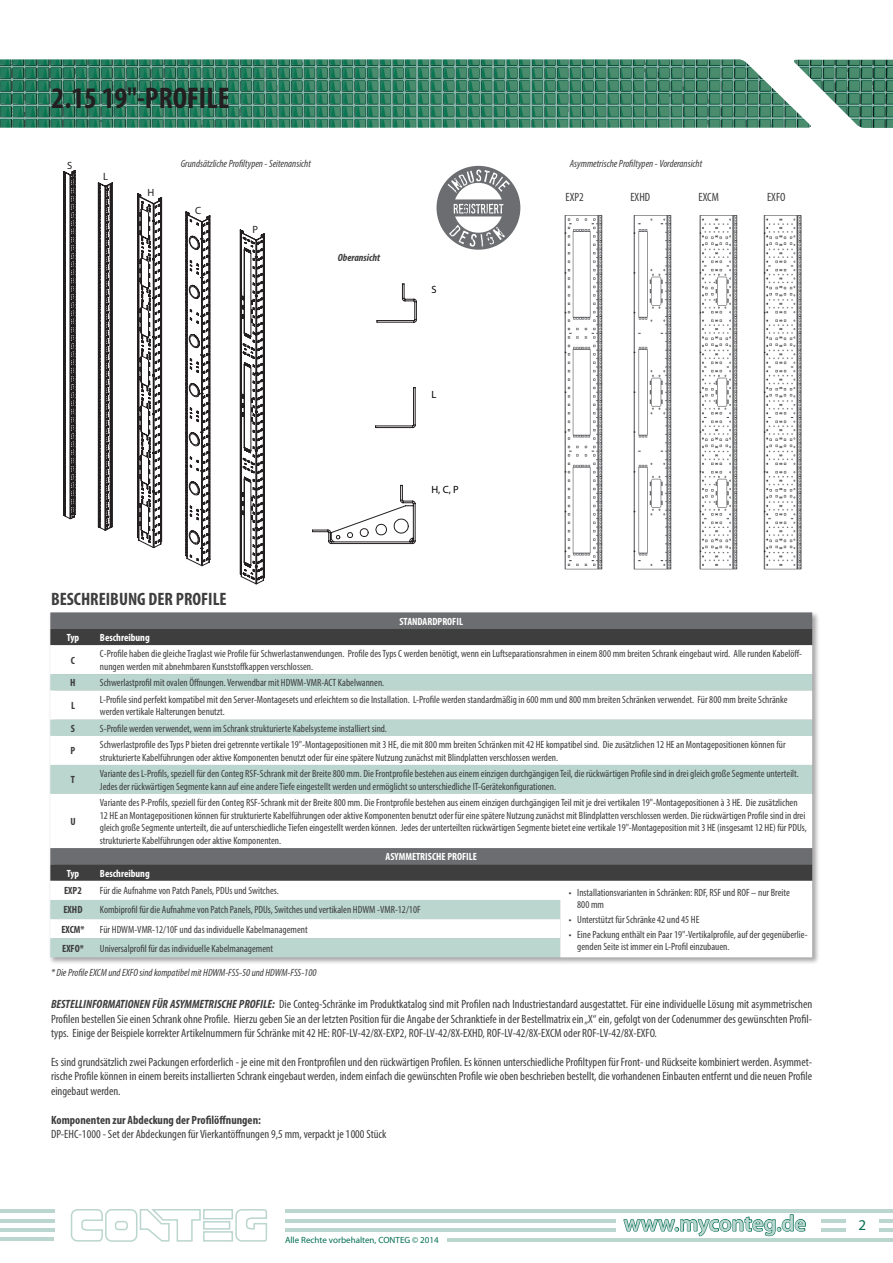
<style>
.page{position:relative;width:893px;height:1263px;background:#fff}
.page>*{position:absolute;margin:0;border:0;box-sizing:border-box;transform-origin:0 0}
.t1{font:700 condensed 30px "Myriad Pro";color:#231f20}
.t2{font:600 22.5px "Myriad Pro";color:#bad6ce}
.t3{font:700 condensed 18px "Myriad Pro";color:#3e3e3f}
.t4{font:15px "Myriad Pro";color:#006e51}
.t5{font:condensed 12px/14.4px "Myriad Pro";color:#3e3e3f;text-align:justify}
.t6{font:700 condensed 12px "Myriad Pro";color:#3e3e3f}
.t7{font:condensed 10.5px/12.6px "Myriad Pro";color:#3e3e3f}
.odrazky{font:italic condensed 10.5px "Myriad Pro";color:#3e3e3f}
.t8{font:700 condensed 10.5px "Myriad Pro";color:#fff}
.t9{font:700 condensed 10.5px "Myriad Pro";color:#3e3e3f}
.odrazky-2{font:italic 700 condensed 10.5px "Myriad Pro";color:#3e3e3f}
.t10{font:10.5px "Myriad Pro";color:#000001}
.t11{font:10.5px "Myriad Pro";color:#231f20}
.t12{font:9px "Myriad Pro";color:#006e51}
.s1{font-weight:700;font-style:italic}
</style>
<div class="page">
<hr style="left:285px;top:1209px;width:608px;height:3px;background:#bad6ce">
<hr style="left:447px;top:1238px;width:446px;height:4px;background:#bad6ce">
<hr style="left:285px;top:1219px;width:331px;height:3px;background:#bad6ce">
<hr style="left:285px;top:1228px;width:331px;height:4px;background:#bad6ce">
<svg style="left:622px;top:1212px;width:185px;height:25px"></svg>
<hr style="left:821px;top:1219px;width:72px;height:3px;background:#bad6ce">
<hr style="left:821px;top:1228px;width:72px;height:4px;background:#bad6ce">
<div style="left:203px;top:1221px;width:27px;height:8px;border:2px solid #bad6ce"></div>
<div style="left:203px;top:1231px;width:30px;height:10px;border:2px solid #bad6ce"></div>
<svg style="left:235px;top:1209px;width:32px;height:33px"></svg>
<div style="left:203px;top:1209px;width:30px;height:10px;border:2px solid #bad6ce"></div>
<svg style="left:70px;top:1209px;width:131px;height:33px"></svg>
<hr style="left:0;top:1219px;width:54px;height:3px;background:#bad6ce">
<hr style="left:0;top:1228px;width:54px;height:4px;background:#bad6ce">
<hr style="left:0;top:1209px;width:54px;height:3px;background:#bad6ce">
<hr style="left:0;top:1238px;width:53px;height:3px;background:#bad6ce">
<div style="left:846px;top:1214px;width:33px;height:20px;background:#fff"></div>
<img style="left:0;top:60px;width:893px;height:68px">
<svg style="left:63px;top:170px;width:202px;height:409px"></svg>
<svg style="left:69px;top:171px;width:195px;height:413px"></svg>
<div style="left:49px;top:611px;width:771px;height:354px;background:#231f20;opacity:.4"></div>
<div style="left:50px;top:612px;width:762px;height:17px;background:#6c6d70"></div>
<div style="left:50px;top:629px;width:762px;height:16px;background:#3e3e3f"></div>
<svg style="left:50px;top:645px;width:762px;height:29px"></svg>
<svg style="left:50px;top:674px;width:762px;height:207px;background:#77807f"></svg>
<svg style="left:50px;top:690px;width:762px;height:158px"></svg>
<svg style="left:50px;top:881px;width:762px;height:76px"></svg>
<svg style="left:312px;top:284px;width:105px;height:260px"></svg>
<img style="left:564px;top:215px;width:238px;height:355px">
<div style="left:436px;top:166px;width:84px;height:84px;background:#6c6d70;border-radius:50%"></div>
<svg style="left:448px;top:170px;width:62px;height:77px"></svg>
<p class="t1" style="left:52px;top:79px;width:180px">2.15 19"-PROFILE</p>
<p class="t11" style="left:67px;top:159px;width:7px">S</p>
<p class="t11" style="left:103px;top:170px;width:6px">L</p>
<p class="t11" style="left:148px;top:186px;width:8px">H</p>
<p class="odrazky" style="left:181px;top:158px;width:132px">Grundsätzliche Profiltypen - Seitenansicht</p>
<p class="t11" style="left:195px;top:204px;width:8px">C</p>
<p class="t11" style="left:253px;top:223px;width:7px">P</p>
<p class="odrazky-2" style="left:338px;top:251px;width:44px">Oberansicht</p>
<p class="t10" style="left:431px;top:282px;width:7px">S</p>
<p class="t10" style="left:431px;top:387px;width:6px">L</p>
<p class="t10" style="left:431px;top:482px;width:29px">H, C, P</p>
<p class="t3" style="left:51px;top:588px;width:177px">BESCHREIBUNG DER PROFILE</p>
<p class="t8" style="left:399px;top:614px;width:65px">STANDARDPROFIL</p>
<p class="odrazky" style="left:570px;top:158px;width:134px">Asymmetrische Profiltypen - Vorderansicht</p>
<p class="t5" style="left:566px;top:190px;width:20px">EXP2</p>
<p class="t5" style="left:630px;top:190px;width:21px">EXHD</p>
<p class="t5" style="left:698px;top:190px;width:22px">EXCM</p>
<p class="t5" style="left:767px;top:190px;width:20px">EXFO</p>
<p class="t8" style="left:67px;top:631px;width:14px">Typ</p>
<p class="t8" style="left:100px;top:631px;width:51px">Beschreibung</p>
<p class="t9" style="left:71px;top:653px;width:6px">C</p>
<p class="t7" style="left:100px;top:647px;width:704px">C-Profile haben die gleiche Traglast wie Profile für Schwerlastanwendungen. Profile des Typs C werden benötigt, wenn ein Luftseparationsrahmen in einem 800 mm breiten Schrank eingebaut wird. Alle runden Kabelöff&shy;nungen werden mit abnehmbaren Kunststoffkappen verschlossen.</p>
<p class="t9" style="left:70px;top:676px;width:7px">H</p>
<p class="t7" style="left:100px;top:676px;width:286px">Schwerlastprofil mit ovalen Öffnungen. Verwendbar mit HDWM‑VMR‑ACT Kabelwannen.</p>
<p class="t9" style="left:71px;top:699px;width:5px">L</p>
<p class="t7" style="left:100px;top:693px;width:689px">L‑Profile sind perfekt kompatibel mit den Server-Montagesets und erleichtern so die Installation. L-Profile werden standardmäßig in 600 mm und 800 mm breiten Schränken verwendet. Für 800 mm breite Schränke werden vertikale Halterungen benutzt.</p>
<p class="t9" style="left:71px;top:721px;width:6px">S</p>
<p class="t7" style="left:100px;top:722px;width:289px">S‑Profile werden verwendet, wenn im Schrank strukturierte Kabelsysteme installiert sind.</p>
<p class="t9" style="left:71px;top:744px;width:6px">P</p>
<p class="t7" style="left:100px;top:738px;width:687px">Schwerlastprofile des Typs P bieten drei getrennte vertikale 19"-Montagepositionen mit 3 HE, die mit 800 mm breiten Schränken mit 42 HE kompatibel sind. Die zusätzlichen 12 HE an Montagepositionen können für strukturierte Kabelführungen oder aktive Komponenten benutzt oder für eine spätere Nutzung zunächst mit Blindplatten verschlossen werden.</p>
<p class="t9" style="left:71px;top:773px;width:6px">T</p>
<p class="t7" style="left:100px;top:767px;width:700px">Variante des L-Profils, speziell für den Conteg RSF-Schrank mit der Breite 800 mm. Die Frontprofile bestehen aus einem einzigen durchgängigen Teil, die rückwärtigen Profile sind in drei gleich große Segmente unterteilt.<br>Jedes der rückwärtigen Segmente kann auf eine andere Tiefe eingestellt werden und ermöglicht so unterschiedliche IT-Gerätekonfigurationen.</p>
<p class="t9" style="left:70px;top:815px;width:7px">U</p>
<p class="t7" style="left:100px;top:796px;width:708px">Variante des P-Profils, speziell für den Conteg RSF-Schrank mit der Breite 800 mm. Die Frontprofile bestehen aus einem einzigen durchgängigen Teil mit je drei vertikalen 19"-Montagepositionen à 3 HE. Die zusätzlichen 12 HE an Montagepositionen können für strukturierte Kabelführungen oder aktive Komponenten benutzt oder für eine spätere Nutzung zunächst mit Blindplatten verschlossen werden. Die rückwärtigen Profile sind in drei gleich große Segmente unterteilt, die auf unterschiedliche Tiefen eingestellt werden können. Jedes der unterteilten rückwärtigen Segmente bietet eine vertikale 19"-Montageposition mit 3 HE (insgesamt 12 HE) für PDUs, strukturierte Kabelführungen oder aktive Komponenten.</p>
<p class="t8" style="left:386px;top:850px;width:93px">ASYMMETRISCHE PROFILE</p>
<p class="t8" style="left:67px;top:866px;width:14px">Typ</p>
<p class="t8" style="left:100px;top:866px;width:51px">Beschreibung</p>
<p class="t9" style="left:64px;top:884px;width:19px">EXP2</p>
<p class="t7" style="left:100px;top:884px;width:180px">Für die Aufnahme von Patch Panels, PDUs und Switches.</p>
<p class="t7" style="left:577px;top:886px;width:214px;text-indent:-9px">• Installationsvarianten in Schränken: RDF, RSF und ROF – nur Breite<br>800 mm</p>
<p class="t7" style="left:569px;top:913px;width:132px">• Unterstützt für Schränke 42 und 45 HE</p>
<p class="t7" style="left:577px;top:928px;width:232px;text-indent:-9px">• Eine Packung enthält ein Paar 19"-Vertikalprofile, auf der gegenüberlie&shy;genden Seite ist immer ein L-Profil einzubauen.</p>
<p class="t9" style="left:64px;top:903px;width:20px">EXHD</p>
<p class="t7" style="left:100px;top:903px;width:322px">Kombiprofil für die Aufnahme von Patch Panels, PDUs, Switches und vertikalen HDWM -VMR-12/10F</p>
<p class="t9" style="left:61px;top:922px;width:25px">EXCM*</p>
<p class="t7" style="left:100px;top:923px;width:209px">Für HDWM-VMR-12/10F und das individuelle Kabelmanagement</p>
<p class="t9" style="left:62px;top:942px;width:23px">EXFO*</p>
<p class="t7" style="left:100px;top:942px;width:175px">Universalprofil für das individuelle Kabelmanagement</p>
<p class="odrazky" style="left:51px;top:966px;width:267px">* Die Profile EXCM und EXFO sind kompatibel mit HDWM-FSS-50 und HDWM-FSS-100</p>
<p class="t5" style="left:51px;top:997px;width:763px"><span class="s1">BESTELLINFORMATIONEN FÜR ASYMMETRISCHE PROFILE:</span> Die Conteg-Schränke im Produktkatalog sind mit Profilen nach Industriestandard ausgestattet. Für eine individuelle Lösung mit asymmetrischen Profilen bestellen Sie einen Schrank ohne Profile. Hierzu geben Sie an der letzten Position für die Angabe der Schranktiefe in der Bestellmatrix ein „X“ ein, gefolgt von der Codenummer des gewünschten Profil&shy;typs. Einige der Beispiele korrekter Artikelnummern für Schränke mit 42 HE: ROF-LV-42/8X-EXP2, ROF-LV-42/8X-EXHD, ROF-LV-42/8X-EXCM oder ROF-LV-42/8X-EXFO.</p>
<p class="t5" style="left:51px;top:1055px;width:763px">Es sind grundsätzlich zwei Packungen erforderlich - je eine mit den Frontprofilen und den rückwärtigen Profilen. Es können unterschiedliche Profiltypen für Front- und Rückseite kombiniert werden. Asymmet&shy;rische Profile können in einem bereits installierten Schrank eingebaut werden, indem einfach die gewünschten Profile wie oben beschrieben bestellt, die vorhandenen Einbauten entfernt und die neuen Profile eingebaut werden.</p>
<p class="t6" style="left:51px;top:1112px;width:211px">Komponenten zur Abdeckung der Profilöffnungen:</p>
<p class="t5" style="left:51px;top:1127px;width:337px">DP-EHC-1000 - Set der Abdeckungen für Vierkantöffnungen 9,5 mm, verpackt je 1000 Stück</p>
<p class="t12" style="left:285px;top:1234px;width:155px">Alle Rechte vorbehalten, CONTEG © 2014</p>
<h2 class="t2" style="left:624px;top:1209px;width:184px">www.myconteg.de</h2>
<p class="t4" style="left:859px;top:1215px;width:9px">2</p>
</div>
